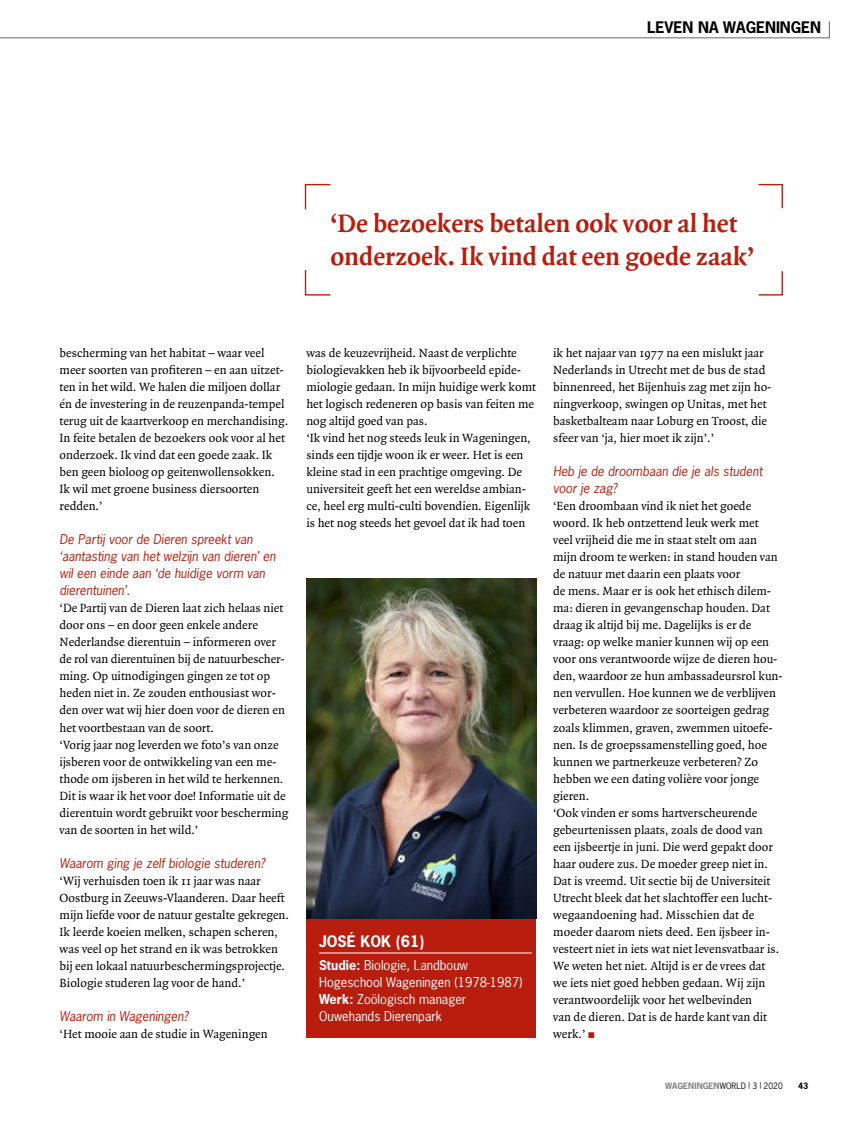
<style>
.page{position:relative;width:851px;height:1127px;background:#fff}
.page>*{position:absolute;margin:0;border:0;box-sizing:border-box;transform-origin:0 0}
.t1{font:700 27px/33px "Quadraat OT";color:#b81d0d}
.t2{font:700 15px "News Gothic Std";color:#000}
.t3{font:700 15px "News Gothic Std";color:#fff}
.t4{font:12.75px/17px "Quadraat OT";color:#000}
.t5{font:italic 12.75px/17px "News Gothic Std";color:#b81d0d}
.t6{font:12.75px/17px "News Gothic Std";color:#fff}
.t7{font:700 8.25px "News Gothic Std";letter-spacing:.01em;color:#818181}
.t8{font:700 8.25px "News Gothic Std";color:#000}
.s1{font-weight:700}
.s2{font-weight:400;color:#000}
</style>
<div class="page">
<div style="left:306px;top:918px;width:230px;height:119px;background:#b81d0d"></div>
<hr style="left:319px;top:952px;width:212px;height:1px;background:#fff">
<img style="left:306px;top:578px;width:230px;height:340px">
<svg style="left:304px;top:270px;width:27px;height:26px"></svg>
<svg style="left:304px;top:183px;width:27px;height:27px"></svg>
<svg style="left:758px;top:183px;width:25px;height:26px"></svg>
<svg style="left:758px;top:271px;width:25px;height:25px"></svg>
<svg style="left:0;top:21px;width:830px;height:18px"></svg>
<p class="t2" style="left:647px;top:17px;width:175px">LEVEN NA WAGENINGEN</p>
<h1 class="t1" style="left:330px;top:207px;width:425px">‘De bezoekers betalen ook voor al het onderzoek. Ik vind dat een goede zaak’</h1>
<p class="t4" style="left:60px;top:345px;width:230px">bescherming van het habitat – waar veel meer soorten van profiteren – en aan uitzet&shy;ten in het wild. We halen die miljoen dollar én de investering in de reuzenpanda-tempel terug uit de kaartverkoop en merchandising.<br>In feite betalen de bezoekers ook voor al het onderzoek. Ik vind dat een goede zaak. Ik ben geen bioloog op geitenwollensokken.<br>Ik wil met groene business diersoorten redden.’</p>
<p class="t5" style="left:60px;top:531px;width:217px">De Partij voor de Dieren spreekt van ‘aantasting van het welzijn van dieren’ en wil een einde aan ‘de huidige vorm van dierentuinen’.</p>
<p class="t4" style="left:60px;top:600px;width:230px">‘De Partij van de Dieren laat zich helaas niet door ons – en door geen enkele andere Nederlandse dierentuin – informeren over de rol van dierentuinen bij de natuurbescher&shy;ming. Op uitnodigingen gingen ze tot op heden niet in. Ze zouden enthousiast wor&shy;den over wat wij hier doen voor de dieren en het voortbestaan van de soort.<br>‘Vorig jaar nog leverden we foto’s van onze ijsberen voor de ontwikkeling van een me&shy;thode om ijsberen in het wild te herkennen.<br>Dit is waar ik het voor doe! Informatie uit de dierentuin wordt gebruikt voor bescherming van de soorten in het wild.’</p>
<p class="t5" style="left:60px;top:854px;width:207px">Waarom ging je zelf biologie studeren?</p>
<p class="t4" style="left:60px;top:872px;width:231px">‘Wij verhuisden toen ik 11 jaar was naar Oostburg in Zeeuws-Vlaanderen. Daar heeft mijn liefde voor de natuur gestalte gekregen.<br>Ik leerde koeien melken, schapen scheren, was veel op het strand en ik was betrokken bij een lokaal natuurbeschermingsprojectje.<br>Biologie studeren lag voor de hand.’</p>
<p class="t5" style="left:60px;top:1007px;width:130px">Waarom in Wageningen?</p>
<p class="t4" style="left:60px;top:1025px;width:210px">‘Het mooie aan de studie in Wageningen</p>
<p class="t4" style="left:306px;top:345px;width:231px">was de keuzevrijheid. Naast de verplichte biologievakken heb ik bijvoorbeeld epide&shy;miologie gedaan. In mijn huidige werk komt het logisch redeneren op basis van feiten me nog altijd goed van pas.<br>‘Ik vind het nog steeds leuk in Wageningen, sinds een tijdje woon ik er weer. Het is een kleine stad in een prachtige omgeving. De universiteit geeft het een wereldse ambian&shy;ce, heel erg multi-culti bovendien. Eigenlijk is het nog steeds het gevoel dat ik had toen</p>
<p class="t4" style="left:553px;top:345px;width:220px">ik het najaar van 1977 na een mislukt jaar Nederlands in Utrecht met de bus de stad binnenreed, het Bijenhuis zag met zijn ho&shy;ningverkoop, swingen op Unitas, met het basketbalteam naar Loburg en Troost, die sfeer van ‘ja, hier moet ik zijn’.’</p>
<p class="t5" style="left:553px;top:463px;width:211px">Heb je de droombaan die je als student voor je zag?</p>
<p class="t4" style="left:553px;top:498px;width:231px">‘Een droombaan vind ik niet het goede woord. Ik heb ontzettend leuk werk met<br>veel vrijheid die me in staat stelt om aan mijn droom te werken: in stand houden van de natuur met daarin een plaats voor<br>de mens. Maar er is ook het ethisch dilem&shy;ma: dieren in gevangenschap houden. Dat draag ik altijd bij me. Dagelijks is er de vraag: op welke manier kunnen wij op een voor ons verantwoorde wijze de dieren hou&shy;den, waardoor ze hun ambassadeursrol kun&shy;nen vervullen. Hoe kunnen we de verblijven verbeteren waardoor ze soorteigen gedrag zoals klimmen, graven, zwemmen uitoefe&shy;nen. Is de groepssamenstelling goed, hoe kunnen we partnerkeuze verbeteren? Zo hebben we een dating volière voor jonge gieren.<br>‘Ook vinden er soms hartverscheurende gebeurtenissen plaats, zoals de dood van een ijsbeertje in juni. Die werd gepakt door haar oudere zus. De moeder greep niet in.<br>Dat is vreemd. Uit sectie bij de Universiteit Utrecht bleek dat het slachtoffer een lucht&shy;wegaandoening had. Misschien dat de moeder daarom niets deed. Een ijsbeer in&shy;vesteert niet in iets wat niet levensvatbaar is.<br>We weten het niet. Altijd is er de vrees dat we iets niet goed hebben gedaan. Wij zijn verantwoordelijk voor het welbevinden<br>van de dieren. Dat is de harde kant van dit werk.’</p>
<p class="t3" style="left:319px;top:931px;width:107px">JOSÉ KOK (61)</p>
<p class="t6" style="left:319px;top:956px;width:205px"><span class="s1">Studie:</span> Biologie, Landbouw<br>Hogeschool Wageningen (1978-1987)<br><span class="s1">Werk:</span> Zoölogisch manager<br>Ouwehands Dierenpark</p>
<p class="t7" style="left:665px;top:1080px;width:119px">WAGENINGEN<span class="s2">WORLD</span> <sup>|</sup> <span class="s2">3</span> <sup>|</sup> <span class="s2">2020</span></p>
<p class="t8" style="left:798px;top:1080px;width:12px">43</p>
</div>
